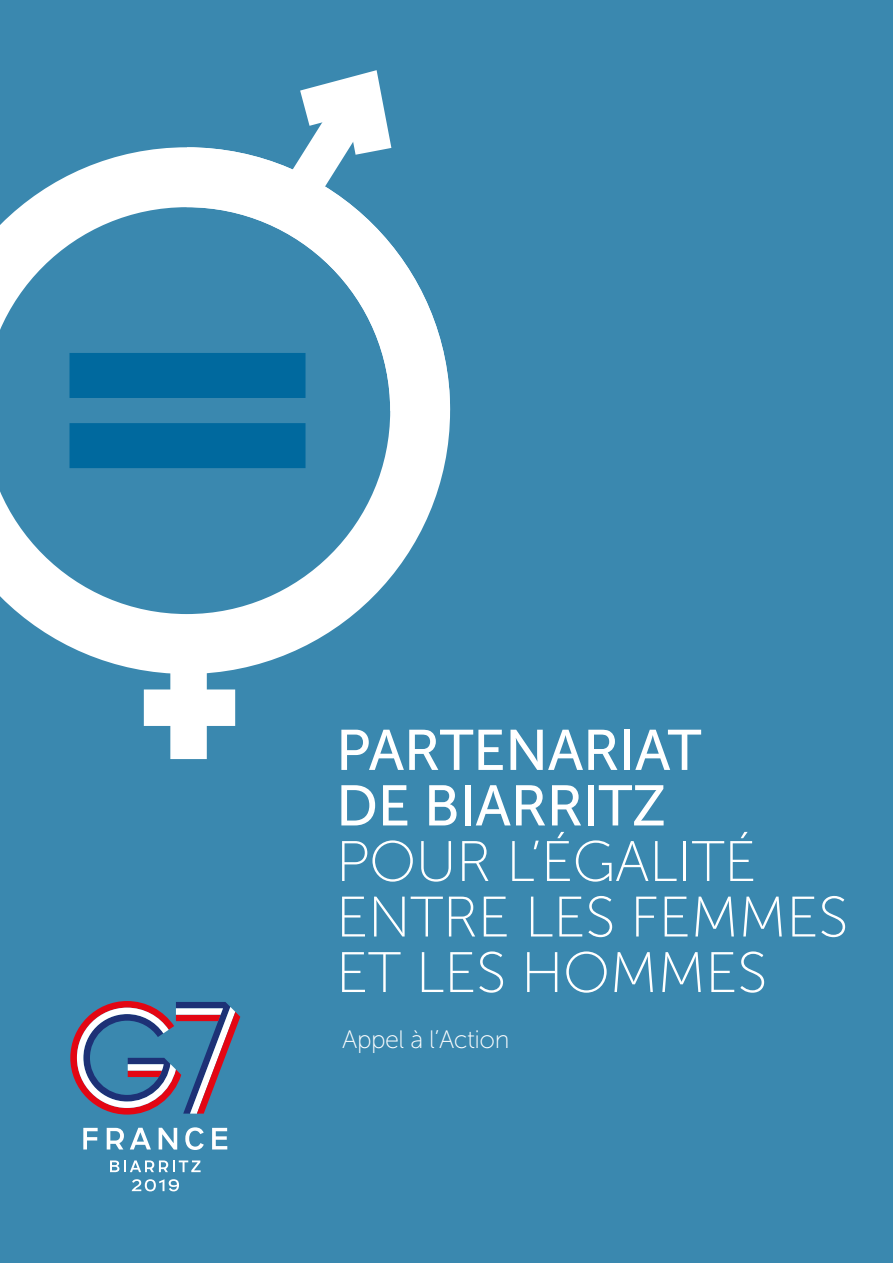
<style>
.page{position:relative;width:893px;height:1263px;background:#3a88af}
.page>*{position:absolute;margin:0;border:0;box-sizing:border-box;transform-origin:0 0}
.t1{font:57px/55.5px "Museo Sans 100";letter-spacing:-.01em;color:#fff}
.t2{font:57px/55.5px "Museo Sans 500";letter-spacing:-.01em;color:#fff}
.t3{font:25.2px "Museo Sans 100";letter-spacing:-.02em;color:#fff}
</style>
<div class="page">
<svg style="left:0;top:154px;width:444px;height:520px"></svg>
<svg style="left:127px;top:147px;width:324px;height:323px"></svg>
<svg style="left:236px;top:70px;width:180px;height:195px"></svg>
<div style="left:144px;top:689px;width:91px;height:37px;background:#fff"></div>
<svg style="left:110px;top:1160px;width:91px;height:12px"></svg>
<svg style="left:132px;top:1179px;width:47px;height:12px"></svg>
<svg style="left:83px;top:1128px;width:15px;height:21px"></svg>
<svg style="left:107px;top:1128px;width:17px;height:21px"></svg>
<svg style="left:130px;top:1128px;width:21px;height:21px"></svg>
<svg style="left:159px;top:1128px;width:18px;height:21px"></svg>
<svg style="left:185px;top:1127px;width:19px;height:23px"></svg>
<svg style="left:212px;top:1128px;width:15px;height:21px"></svg>
<svg style="left:70px;top:1001px;width:170px;height:113px"></svg>
<div style="left:70px;top:353px;width:235px;height:45px;background:#00699e"></div>
<div style="left:70px;top:423px;width:235px;height:45px;background:#00699e"></div>
<div style="left:170px;top:668px;width:37px;height:91px;background:#fff"></div>
<p class="t2" style="left:336px;top:723px;width:367px">PARTENARIAT<br>DE BIARRITZ</p>
<p class="t1" style="left:336px;top:834px;width:514px">POUR L’ÉGALITÉ<br>ENTRE LES FEMMES<br>ET LES HOMMES</p>
<p class="t3" style="left:342px;top:1026px;width:169px">Appel à l’Action</p>
</div>
